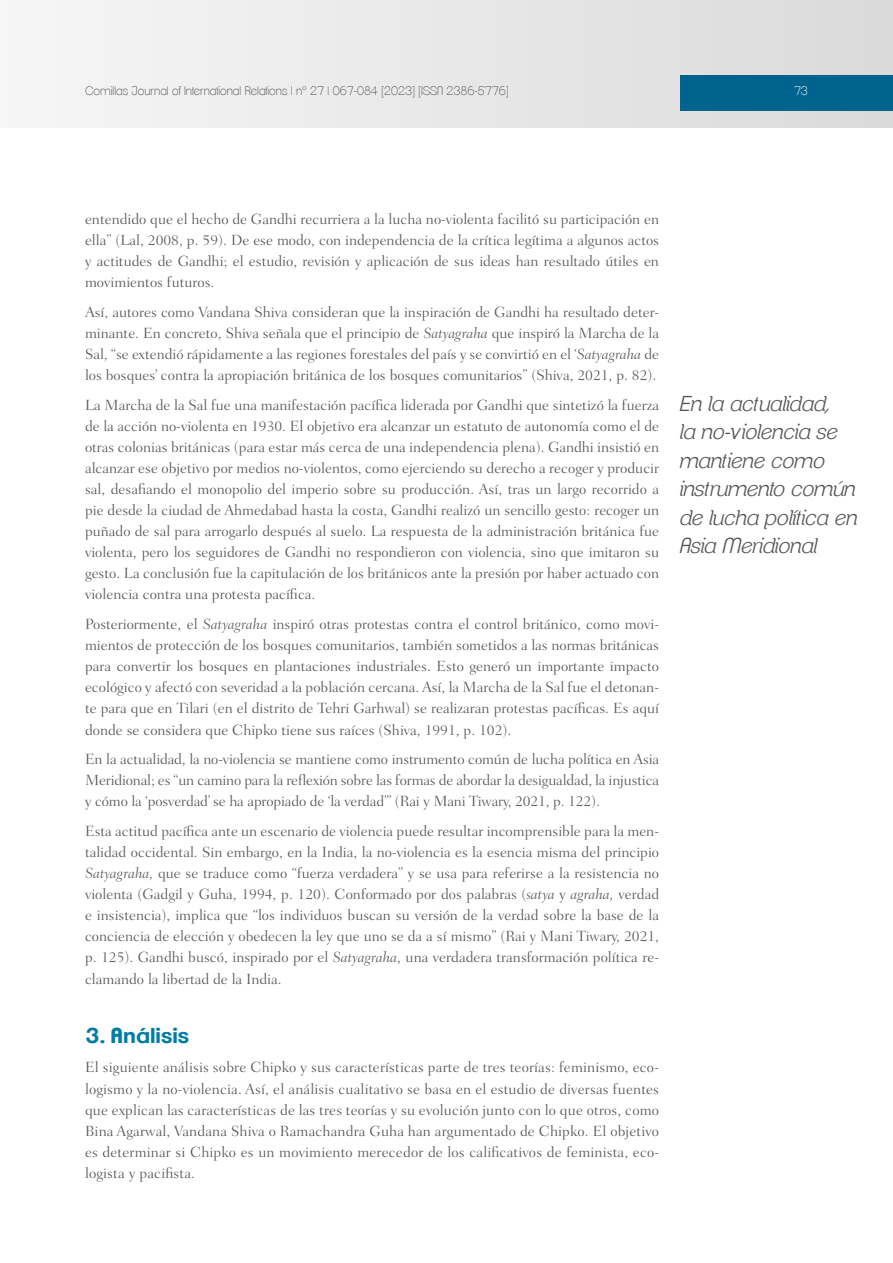
<style>
.page{position:relative;width:893px;height:1263px;background:#fff}
.page>*{position:absolute;margin:0;border:0;box-sizing:border-box;transform-origin:0 0}
._12_Entresacado{font:italic 300 21px/28.5px "Clemente P Daf";color:#575756}
.t1{font:700 21px "Clemente P Dam";color:#007ca5}
.t2{font:300 15px/21.1px "Fairfield LH";color:#575756;text-align:justify}
.t3{font:200 12px "Clemente P Dac";color:#575756}
.t4{font:200 12px "Clemente P Dac";color:#fff}
.s1{font-style:italic}
</style>
<div class="page">
<div style="left:0;top:0;width:893px;height:128px;background:linear-gradient(to right,#f6f6f6,#dadada)"></div>
<div style="left:680px;top:75px;width:213px;height:36px;background:#00638e"></div>
<p class="t3" style="left:85px;top:83px;width:425px">Comillas Journal of International Relations | nº 27 | 067-084 [2023] [ISSN 2386-5776]</p>
<p class="t4" style="left:794px;top:83px;width:15px">73</p>
<p class="t2" style="left:85px;top:208px;width:576px">entendido que el hecho de Gandhi recurriera a la lucha no-violenta facilitó su participación en ella” (Lal, 2008, p. 59). De ese modo, con independencia de la crítica legítima a algunos actos y actitudes de Gandhi; el estudio, revisión y aplicación de sus ideas han resultado útiles en movimientos futuros.</p>
<p class="t2" style="left:85px;top:301px;width:576px">Así, autores como Vandana Shiva consideran que la inspiración de Gandhi ha resultado deter&shy;minante. En concreto, Shiva señala que el principio de <span class="s1">Satyagraha</span> que inspiró la Marcha de la Sal, “se extendió rápidamente a las regiones forestales del país y se convirtió en el ‘<span class="s1">Satyagraha</span> de los bosques’ contra la apropiación británica de los bosques comunitarios” (Shiva, 2021, p. 82).</p>
<p class="t2" style="left:85px;top:394px;width:576px">La Marcha de la Sal fue una manifestación pacífica liderada por Gandhi que sintetizó la fuerza de la acción no-violenta en 1930. El objetivo era alcanzar un estatuto de autonomía como el de otras colonias británicas (para estar más cerca de una independencia plena). Gandhi insistió en alcanzar ese objetivo por medios no-violentos, como ejerciendo su derecho a recoger y producir sal, desafiando el monopolio del imperio sobre su producción. Así, tras un largo recorrido a pie desde la ciudad de Ahmedabad hasta la costa, Gandhi realizó un sencillo gesto: recoger un puñado de sal para arrogarlo después al suelo. La respuesta de la administración británica fue violenta, pero los seguidores de Gandhi no respondieron con violencia, sino que imitaron su gesto. La conclusión fue la capitulación de los británicos ante la presión por haber actuado con violencia contra una protesta pacífica.</p>
<p class="t2" style="left:85px;top:614px;width:576px">Posteriormente, el <span class="s1">Satyagraha</span> inspiró otras protestas contra el control británico, como movi&shy;mientos de protección de los bosques comunitarios, también sometidos a las normas británicas para convertir los bosques en plantaciones industriales. Esto generó un importante impacto ecológico y afectó con severidad a la población cercana. Así, la Marcha de la Sal fue el detonan&shy;te para que en Tilari (en el distrito de Tehri Garhwal) se realizaran protestas pacíficas. Es aquí donde se considera que Chipko tiene sus raíces (Shiva, 1991, p. 102).</p>
<p class="t2" style="left:85px;top:749px;width:576px">En la actualidad, la no-violencia se mantiene como instrumento común de lucha política en Asia Meridional; es “un camino para la reflexión sobre las formas de abordar la desigualdad, la injustica y cómo la ‘posverdad’ se ha apropiado de ‘la verdad’” (Rai y Mani Tiwary, 2021, p. 122).</p>
<p class="t2" style="left:85px;top:820px;width:576px">Esta actitud pacífica ante un escenario de violencia puede resultar incomprensible para la men&shy;talidad occidental. Sin embargo, en la India, la no-violencia es la esencia misma del principio <span class="s1">Satyagraha,</span> que se traduce como “fuerza verdadera” y se usa para referirse a la resistencia no violenta (Gadgil y Guha, 1994, p. 120). Conformado por dos palabras (<span class="s1">satya</span> y <span class="s1">agraha,</span> verdad e insistencia), implica que “los individuos buscan su versión de la verdad sobre la base de la conciencia de elección y obedecen la ley que uno se da a sí mismo” (Rai y Mani Tiwary, 2021, p. 125). Gandhi buscó, inspirado por el <span class="s1">Satyagraha</span>, una verdadera transformación política re&shy;clamando la libertad de la India.</p>
<p class="t1" style="left:85px;top:1023px;width:106px">3. Análisis</p>
<p class="t2" style="left:85px;top:1057px;width:576px">El siguiente análisis sobre Chipko y sus características parte de tres teorías: feminismo, eco&shy;logismo y la no-violencia. Así, el análisis cualitativo se basa en el estudio de diversas fuentes que explican las características de las tres teorías y su evolución junto con lo que otros, como Bina Agarwal, Vandana Shiva o Ramachandra Guha han argumentado de Chipko. El objetivo es determinar si Chipko es un movimiento merecedor de los calificativos de feminista, eco&shy;logista y pacifista.</p>
<p class="_12_Entresacado" style="left:680px;top:389px;width:179px">En la actualidad,<br>la no-violencia se mantiene como instrumento común de lucha política en<br>Asia Meridional</p>
</div>
